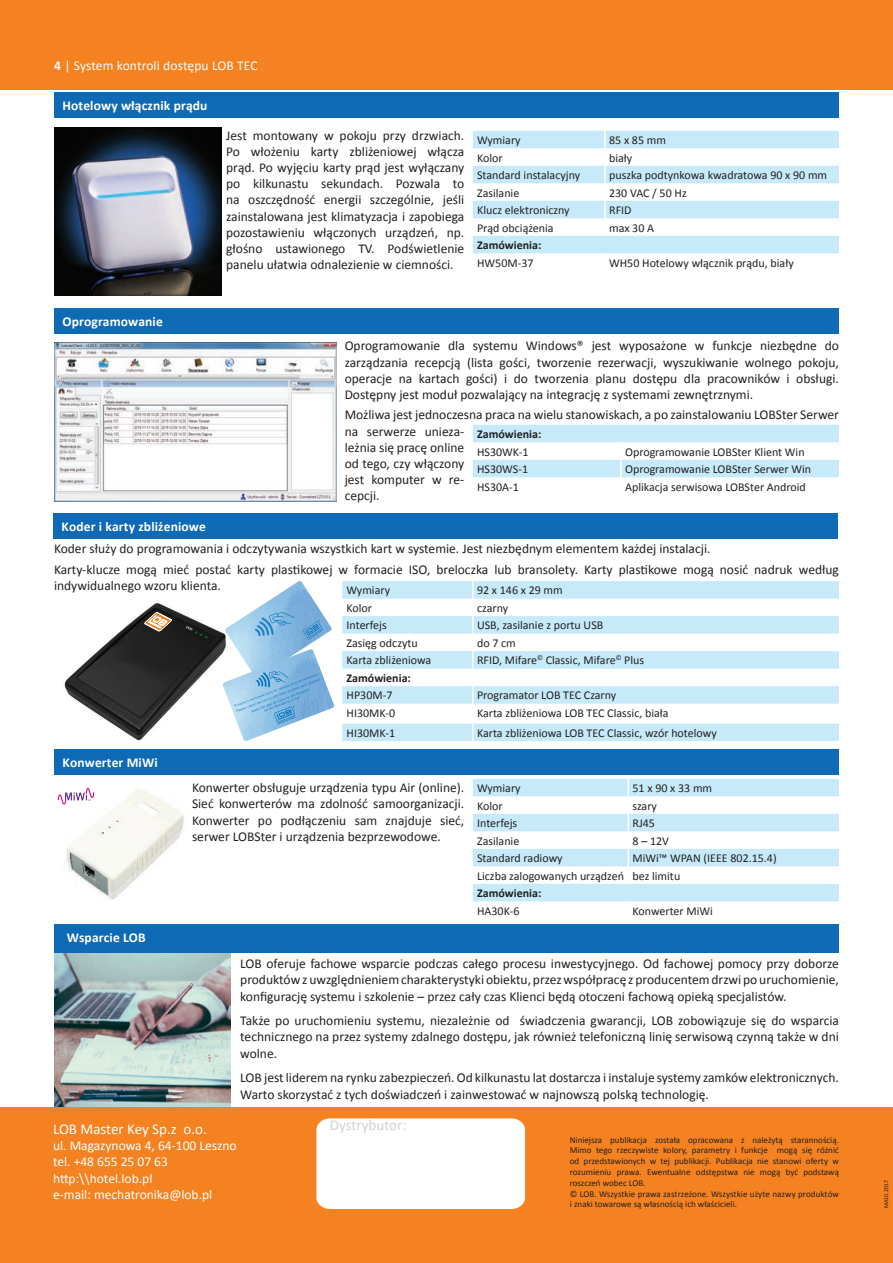
<style>
.page{position:relative;width:893px;height:1263px;background:#fff}
.page>*{position:absolute;margin:0;border:0;box-sizing:border-box;transform-origin:0 0}
.t1{font:15px "Calibri";letter-spacing:-.005em;color:#fff}
.t2{font:15px "Calibri";color:#d1d2d4}
.t3{font:13.5px/16.2px "Calibri";color:#231f20;text-align:justify}
.t4{font:13.5px/16.2px "Calibri";color:#fff}
.t5{font:700 13.5px "Calibri";letter-spacing:.01em;color:#fff}
.t6{font:12px/17.5px "Calibri";color:#231f20}
.t7{font:700 12px "Calibri";color:#231f20}
.t8{font:9px/10.8px "Calibri";color:#231f20}
.t9{font:6px "Calibri";color:#231f20}
.s1{font-weight:700}
</style>
<div class="page">
<img style="left:54px;top:952px;width:176px;height:156px">
<div style="left:0;top:1108px;width:893px;height:155px;background:#f58220"></div>
<div style="left:54px;top:92px;width:785px;height:26px;background:#0f6ab5"></div>
<img style="left:54px;top:343px;width:282px;height:158px">
<img style="left:64px;top:603px;width:161px;height:138px">
<svg style="left:144px;top:612px;width:28px;height:20px"></svg>
<img style="left:66px;top:789px;width:118px;height:111px">
<svg style="left:342px;top:581px;width:497px;height:160px;fill:#c6eafa"></svg>
<svg style="left:472px;top:581px;width:2px;height:88px"></svg>
<svg style="left:472px;top:686px;width:2px;height:18px"></svg>
<hr style="left:472px;top:704px;width:2px;height:20px;background:#fff">
<svg style="left:472px;top:724px;width:2px;height:17px"></svg>
<svg style="left:473px;top:779px;width:366px;height:123px"></svg>
<svg style="left:473px;top:131px;width:366px;height:123px"></svg>
<svg style="left:473px;top:425px;width:366px;height:52px"></svg>
<div style="left:54px;top:924px;width:785px;height:28px;background:#0f6ab5"></div>
<img style="left:225px;top:581px;width:107px;height:68px">
<svg style="left:255px;top:612px;width:40px;height:25px"></svg>
<svg style="left:303px;top:620px;width:21px;height:20px"></svg>
<img style="left:222px;top:649px;width:112px;height:92px">
<svg style="left:234px;top:671px;width:86px;height:53px;background:#8abce1"></svg>
<img style="left:57px;top:787px;width:37px;height:28px">
<div style="left:0;top:0;width:893px;height:89px;background:#f58220"></div>
<div style="left:316px;top:1118px;width:209px;height:91px;background:#fff"></div>
<div style="left:54px;top:308px;width:785px;height:26px;background:#0f6ab5"></div>
<div style="left:53px;top:513px;width:785px;height:26px;background:#0f6ab5"></div>
<div style="left:54px;top:749px;width:785px;height:25px;background:#0f6ab5"></div>
<img style="left:54px;top:127px;width:168px;height:168px">
<p class="t4" style="left:54px;top:57px;width:205px"><span class="s1">4</span> | System kontroli dostępu LOB TEC</p>
<p class="t5" style="left:63px;top:97px;width:146px">Hotelowy włącznik prądu</p>
<p class="t5" style="left:63px;top:313px;width:102px">Oprogramowanie</p>
<p class="t5" style="left:62px;top:518px;width:146px">Koder i karty zbliżeniowe</p>
<p class="t3" style="left:226px;top:127px;width:240px">Jest montowany w pokoju przy drzwiach.<br>Po włożeniu karty zbliżeniowej włącza prąd. Po wyjęciu karty prąd jest wyłączany po kilkunastu sekundach. Pozwala to na oszczędność energii szczególnie, jeśli zainstalowana jest klimatyzacja i zapobiega pozostawieniu włączonych urządzeń, np. głośno ustawionego TV. Podświetlenie panelu ułatwia odnalezienie w ciemności.</p>
<p class="t6" style="left:477px;top:131px;width:45px">Wymiary</p>
<p class="t6" style="left:609px;top:131px;width:58px">85 x 85 mm</p>
<p class="t6" style="left:477px;top:149px;width:27px">Kolor</p>
<p class="t6" style="left:609px;top:149px;width:25px">biały</p>
<p class="t6" style="left:477px;top:166px;width:105px">Standard instalacyjny</p>
<p class="t6" style="left:609px;top:166px;width:220px">puszka podtynkowa kwadratowa 90 x 90 mm</p>
<p class="t6" style="left:477px;top:184px;width:44px">Zasilanie</p>
<p class="t6" style="left:609px;top:184px;width:79px">230 VAC / 50 Hz</p>
<p class="t6" style="left:477px;top:201px;width:94px">Klucz elektroniczny</p>
<p class="t6" style="left:609px;top:201px;width:24px">RFID</p>
<p class="t6" style="left:477px;top:219px;width:78px">Prąd obciążenia</p>
<p class="t6" style="left:609px;top:219px;width:46px">max 30 A</p>
<p class="t7" style="left:477px;top:237px;width:66px">Zamówienia:</p>
<p class="t6" style="left:477px;top:254px;width:58px">HW50M-37</p>
<p class="t6" style="left:609px;top:254px;width:186px">WH50 Hotelowy włącznik prądu, biały</p>
<p class="t3" style="left:345px;top:338px;width:496px">Oprogramowanie dla systemu Windows® jest wyposażone w funkcje niezbędne do zarządzania recepcją (lista gości, tworzenie rezerwacji, wyszukiwanie wolnego pokoju, operacje na kartach gości) i do tworzenia planu dostępu dla pracowników i obsługi.<br>Dostępny jest moduł pozwalający na integrację z systemami zewnętrznymi.</p>
<p class="t3" style="left:345px;top:407px;width:496px;text-align:left">Możliwa jest jednoczesna praca na wielu stanowiskach, a po zainstalowaniu LOBSter Serwer na serwerze unieza-<br>leżnia się pracę online<br>od tego, czy włączony<br>jest komputer w re-<br>cepcji.</p>
<p class="t7" style="left:477px;top:426px;width:66px">Zamówienia:</p>
<p class="t6" style="left:477px;top:443px;width:53px">HS30WK-1</p>
<p class="t6" style="left:625px;top:443px;width:181px">Oprogramowanie LOBSter Klient Win</p>
<p class="t6" style="left:477px;top:460px;width:52px">HS30WS-1</p>
<p class="t6" style="left:625px;top:460px;width:188px">Oprogramowanie LOBSter Serwer Win</p>
<p class="t6" style="left:477px;top:478px;width:43px">HS30A-1</p>
<p class="t6" style="left:625px;top:478px;width:182px">Aplikacja serwisowa LOBSter Android</p>
<p class="t3" style="left:54px;top:539px;width:786px;line-height:20.4px">Koder służy do programowania i odczytywania wszystkich kart w systemie. Jest niezbędnym elementem każdej instalacji.<br>Karty-klucze mogą mieć postać karty plastikowej w formacie ISO, breloczka lub bransolety. Karty plastikowe mogą nosić nadruk według</p>
<p class="t3" style="left:54px;top:577px;width:168px">indywidualnego wzoru klienta.</p>
<p class="t6" style="left:347px;top:582px;width:45px">Wymiary</p>
<p class="t6" style="left:477px;top:582px;width:87px">92 x 146 x 29 mm</p>
<p class="t6" style="left:347px;top:599px;width:27px">Kolor</p>
<p class="t6" style="left:477px;top:599px;width:33px">czarny</p>
<p class="t6" style="left:347px;top:617px;width:42px">Interfejs</p>
<p class="t6" style="left:477px;top:617px;width:128px">USB, zasilanie z portu USB</p>
<p class="t6" style="left:347px;top:634px;width:73px">Zasięg odczytu</p>
<p class="t6" style="left:477px;top:634px;width:40px">do 7 cm</p>
<p class="t6" style="left:347px;top:652px;width:86px">Karta zbliżeniowa</p>
<p class="t6" style="left:477px;top:652px;width:169px">RFID, Mifare<sup>©</sup> Classic, Mifare<sup>©</sup> Plus</p>
<p class="t7" style="left:347px;top:670px;width:66px">Zamówienia:</p>
<p class="t6" style="left:347px;top:687px;width:47px">HP30M-7</p>
<p class="t6" style="left:477px;top:687px;width:141px">Programator LOB TEC Czarny</p>
<p class="t6" style="left:347px;top:704px;width:50px">HI30MK-0</p>
<p class="t6" style="left:477px;top:704px;width:193px">Karta zbliżeniowa LOB TEC Classic, biała</p>
<p class="t6" style="left:347px;top:724px;width:50px">HI30MK-1</p>
<p class="t6" style="left:477px;top:724px;width:241px">Karta zbliżeniowa LOB TEC Classic, wzór hotelowy</p>
<p class="t5" style="left:63px;top:754px;width:97px">Konwerter MiWi</p>
<p class="t5" style="left:67px;top:929px;width:81px">Wsparcie LOB</p>
<p class="t3" style="left:192px;top:780px;width:274px">Konwerter obsługuje urządzenia typu Air (online).<br>Sieć konwerterów ma zdolność samoorganizacji.<br>Konwerter po podłączeniu sam znajduje sieć, serwer LOBSter i urządzenia bezprzewodowe.</p>
<p class="t6" style="left:477px;top:779px;width:45px">Wymiary</p>
<p class="t6" style="left:632px;top:779px;width:81px">51 x 90 x 33 mm</p>
<p class="t6" style="left:477px;top:797px;width:27px">Kolor</p>
<p class="t6" style="left:632px;top:797px;width:26px">szary</p>
<p class="t6" style="left:477px;top:814px;width:42px">Interfejs</p>
<p class="t6" style="left:632px;top:814px;width:24px">RJ45</p>
<p class="t6" style="left:477px;top:832px;width:44px">Zasilanie</p>
<p class="t6" style="left:632px;top:832px;width:38px">8 – 12V</p>
<p class="t6" style="left:477px;top:849px;width:87px">Standard radiowy</p>
<p class="t6" style="left:477px;top:849px;width:301px;text-indent:155px">MiWi™ WPAN (IEEE 802.15.4)<br>Liczba zalogowanych urządzeń bez limitu</p>
<p class="t7" style="left:477px;top:885px;width:66px">Zamówienia:</p>
<p class="t6" style="left:477px;top:902px;width:44px">HA30K-6</p>
<p class="t6" style="left:632px;top:902px;width:82px">Konwerter MiWi</p>
<p class="t3" style="left:240px;top:955px;width:600px">LOB oferuje fachowe wsparcie podczas całego procesu inwestycyjnego. Od fachowej pomocy przy doborze produktów z uwzględnieniem charakterystyki obiektu, przez współpracę z producentem drzwi po uruchomienie, konfigurację systemu i szkolenie – przez cały czas Klienci będą otoczeni fachową opieką specjalistów.</p>
<p class="t3" style="left:240px;top:1013px;width:600px">Także po uruchomieniu systemu, niezależnie od świadczenia gwarancji, LOB zobowiązuje się do wsparcia technicznego na przez systemy zdalnego dostępu, jak również telefoniczną linię serwisową czynną także w dni wolne.</p>
<p class="t3" style="left:240px;top:1070px;width:600px">LOB jest liderem na rynku zabezpieczeń. Od kilkunastu lat dostarcza i instaluje systemy zamków elektronicznych.<br>Warto skorzystać z tych doświadczeń i zainwestować w najnowszą polską technologię.</p>
<p class="t2" style="left:330px;top:1115px;width:78px">Dystrybutor:</p>
<p class="t1" style="left:53px;top:1119px;width:155px">LOB Master Key Sp.z o.o.</p>
<p class="t4" style="left:53px;top:1137px;width:185px">ul. Magazynowa 4, 64-100 Leszno tel. +48 655 25 07 63 http:\\hotel.lob.pl<br>e-mail: mechatronika@lob.pl</p>
<p class="t8" style="left:570px;top:1134px;width:271px">Niniejsza publikacja została opracowana z należytą starannością.<br>Mimo tego rzeczywiste kolory, parametry i funkcje mogą się różnić od przedstawionych w tej publikacji. Publikacja nie stanowi oferty w rozumieniu prawa. Ewentualne odstępstwa nie mogą być podstawą roszczeń wobec LOB.<br>© LOB. Wszystkie prawa zastrzeżone. Wszystkie użyte nazwy produktów i znaki towarowe są własnością ich właścicieli.</p>
<p class="t9" style="left:882px;top:1208px;width:30px;rotate:-90deg">MA10.2017</p>
</div>
